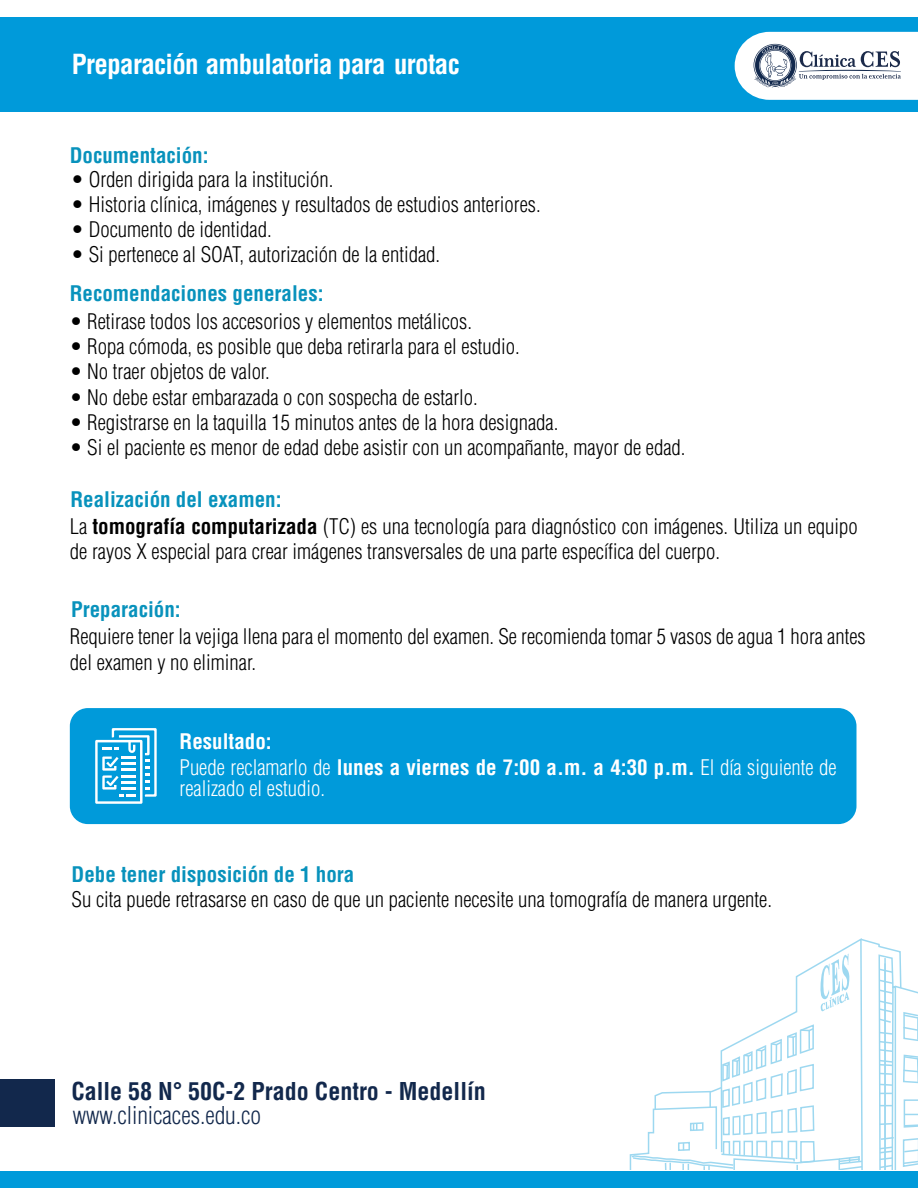
<style>
.page{position:relative;width:918px;height:1188px;background:#fff}
.page>*{position:absolute;margin:0;border:0;box-sizing:border-box;transform-origin:0 0}
.t1{font:700 condensed 27px "Helvetica LT Std";letter-spacing:-.025em;color:#fff}
.t2{font:700 condensed 24px "Helvetica LT Std";color:#12284c}
.t3{font:300 condensed 24px "Helvetica LT Std";color:#12284c}
.t4{font:300 condensed 21px/26px "Helvetica LT Std";color:#000}
.t5{font:700 condensed 21px "Helvetica LT Std";color:#0892bc}
.t6{font:700 condensed 21px/26px "Helvetica LT Std";color:#fff}
.t7{font:300 condensed 21px "Helvetica LT Std";color:#fff}
.s1{font-weight:700;color:#0892bc}
.s2{font-weight:700}
.s3{font-weight:300}
</style>
<div class="page">
<div style="left:0;top:17px;width:918px;height:95px;background:#009ada"></div>
<svg style="left:630px;top:938px;width:288px;height:232px"></svg>
<svg style="left:735px;top:32px;width:183px;height:68px;background:#d8e2e8"></svg>
<div style="left:0;top:1171px;width:918px;height:17px;background:#009ada"></div>
<div style="left:0;top:1079px;width:55px;height:48px;background:#12284c"></div>
<div style="left:70px;top:708px;width:786px;height:116px;background:#009ada;border-radius:18px"></div>
<svg style="left:95px;top:728px;width:62px;height:76px"></svg>
<p class="t1" style="left:72px;top:47px;width:389px">Preparación ambulatoria para urotac</p>
<p class="t5" style="left:70px;top:142px;width:140px">Documentación:</p>
<p class="t4" style="left:71px;top:166px;width:264px">• Orden dirigida para la institución.</p>
<p class="t4" style="left:71px;top:191px;width:471px">• Historia clínica, imágenes y resultados de estudios anteriores.</p>
<p class="t4" style="left:71px;top:216px;width:202px">• Documento de identidad.</p>
<p class="t4" style="left:71px;top:242px;width:370px">• Si pertenece al SOAT, autorización de la entidad.</p>
<p class="t5" style="left:70px;top:280px;width:255px">Recomendaciones generales:</p>
<p class="t4" style="left:70px;top:308px;width:404px">• Retirase todos los accesorios y elementos metálicos.</p>
<p class="t4" style="left:70px;top:334px;width:452px">• Ropa cómoda, es posible que deba retirarla para el estudio.</p>
<p class="t4" style="left:70px;top:359px;width:202px">• No traer objetos de valor.</p>
<p class="t4" style="left:70px;top:384px;width:410px">• No debe estar embarazada o con sospecha de estarlo.</p>
<p class="t4" style="left:70px;top:409px;width:490px">• Registrarse en la taquilla 15 minutos antes de la hora designada.</p>
<p class="t4" style="left:70px;top:434px;width:617px">• Si el paciente es menor de edad debe asistir con un acompañante, mayor de edad.</p>
<p class="t4" style="left:70px;top:486px;width:789px"><span class="s1">Realización del examen:<br></span>La <span class="s2">tomografía computarizada</span> (TC) es una tecnología para diagnóstico con imágenes. Utiliza un equipo de rayos X especial para crear imágenes transversales de una parte específica del cuerpo.</p>
<p class="t5" style="left:71px;top:597px;width:111px">Preparación:</p>
<p class="t4" style="left:70px;top:624px;width:797px;line-height:25.2px">Requiere tener la vejiga llena para el momento del examen. Se recomienda tomar 5 vasos de agua 1 hora antes del examen y no eliminar.</p>
<p class="t6" style="left:180px;top:729px;width:659px">Resultado:<br><span class="s3">Puede reclamarlo de</span> lunes a viernes de 7:00 a.m. a 4:30 p.m. <span class="s3">El día siguiente de</span></p>
<p class="t7" style="left:180px;top:776px;width:147px">realizado el estudio.</p>
<p class="t5" style="left:72px;top:861px;width:284px">Debe tener disposición de 1 hora</p>
<p class="t4" style="left:72px;top:887px;width:702px">Su cita puede retrasarse en caso de que un paciente necesite una tomografía de manera urgente.</p>
<p class="t2" style="left:71px;top:1076px;width:416px">Calle 58 N° 50C-2 Prado Centro - Medellín</p>
<p class="t3" style="left:73px;top:1101px;width:190px">www.clinicaces.edu.co</p>
</div>
